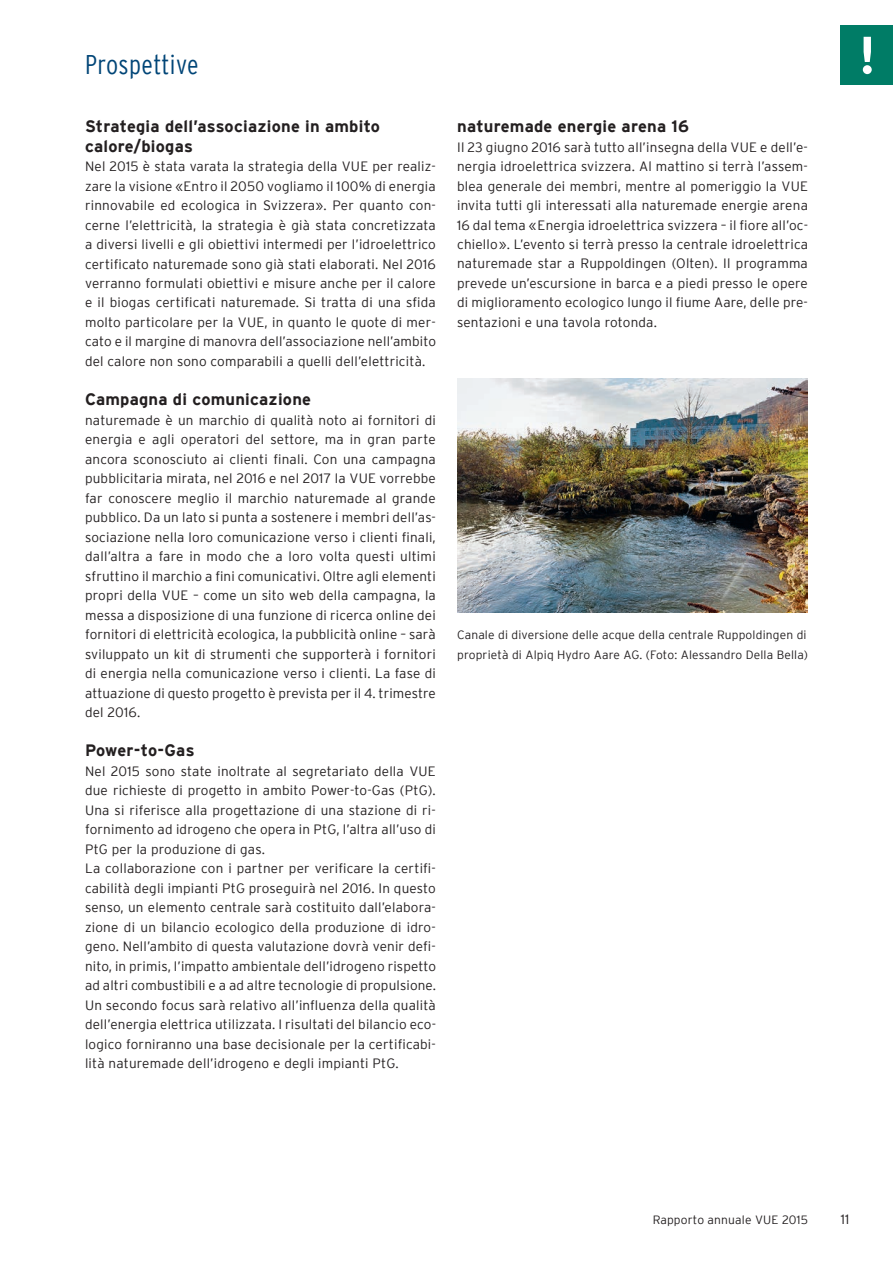
<style>
.page{position:relative;width:893px;height:1263px;background:#fff}
.page>*{position:absolute;margin:0;border:0;box-sizing:border-box;transform-origin:0 0}
.t1{font:300 condensed 27px "Interstate";letter-spacing:.015em;color:#004577}
.t2{font:700 16.5px/19.5px "Interstate";letter-spacing:.015em;color:#231f20}
.t3{font:700 16.5px "Interstate";letter-spacing:-.005em;color:#231f20}
.t4{font:300 13.5px/19.5px "Interstate";letter-spacing:.015em;color:#231f20;text-align:justify}
.t5{font:300 12px/19.5px "Interstate";letter-spacing:.015em;color:#231f20}
</style>
<div class="page">
<div style="left:841px;top:25px;width:52px;height:60px;background:#007c66"></div>
<svg style="left:863px;top:37px;width:9px;height:37px"></svg>
<img style="left:457px;top:379px;width:351px;height:234px">
<h1 class="t1" style="left:85px;top:49px;width:115px">Prospettive</h1>
<p class="t2" style="left:85px;top:116px;width:296px">Strategia dell’associazione in ambito calore/biogas</p>
<p class="t4" style="left:85px;top:156px;width:353px">Nel 2015 è stata varata la strategia della VUE per realiz&shy;zare la visione «Entro il 2050 vogliamo il 100% di energia rinnovabile ed ecologica in Svizzera». Per quanto con&shy;cerne l’elettricità, la strategia è già stata concretizzata a diversi livelli e gli obiettivi intermedi per l’idroelettrico certificato naturemade sono già stati elaborati. Nel 2016 verranno formulati obiettivi e misure anche per il calore e il biogas certificati naturemade. Si tratta di una sfida molto particolare per la VUE, in quanto le quote di mer&shy;cato e il margine di manovra dell’associazione nell’ambito del calore non sono comparabili a quelli dell’elettricità.</p>
<p class="t2" style="left:85px;top:389px;width:228px">Campagna di comunicazione</p>
<p class="t4" style="left:85px;top:410px;width:352px">naturemade è un marchio di qualità noto ai fornitori di energia e agli operatori del settore, ma in gran parte ancora sconosciuto ai clienti finali. Con una campagna pubblicitaria mirata, nel 2016 e nel 2017 la VUE vorrebbe far conoscere meglio il marchio naturemade al grande pubblico. Da un lato si punta a sostenere i membri dell’as&shy;sociazione nella loro comunicazione verso i clienti finali, dall’altra a fare in modo che a loro volta questi ultimi sfruttino il marchio a fini comunicativi. Oltre agli elementi propri della VUE – come un sito web della campagna, la messa a disposizione di una funzione di ricerca online dei fornitori di elettricità ecologica, la pubblicità online – sarà sviluppato un kit di strumenti che supporterà i fornitori di energia nella comunicazione verso i clienti. La fase di attuazione di questo progetto è prevista per il 4. trimestre del 2016.</p>
<p class="t3" style="left:85px;top:741px;width:111px">Power-to-Gas</p>
<p class="t4" style="left:85px;top:761px;width:352px;text-align:left">Nel 2015 sono state inoltrate al segretariato della VUE due richieste di progetto in ambito Power-to-Gas (PtG).<br>Una si riferisce alla progettazione di una stazione di ri&shy;fornimento ad idrogeno che opera in PtG, l’altra all’uso di PtG per la produzione di gas.<br>La collaborazione con i partner per verificare la certifi&shy;cabilità degli impianti PtG proseguirà nel 2016. In questo senso, un elemento centrale sarà costituito dall’elabora&shy;zione di un bilancio ecologico della produzione di idro&shy;geno. Nell’ambito di questa valutazione dovrà venir defi&shy;nito, in primis, l’impatto ambientale dell’idrogeno rispetto ad altri combustibili e a ad altre tecnologie di propulsione.<br>Un secondo focus sarà relativo all’influenza della qualità dell’energia elettrica utilizzata. I risultati del bilancio eco&shy;logico forniranno una base decisionale per la certificabi&shy;lità naturemade dell’idrogeno e degli impianti PtG.</p>
<p class="t2" style="left:457px;top:116px;width:233px">naturemade energie arena 16</p>
<p class="t4" style="left:457px;top:137px;width:352px">Il 23 giugno 2016 sarà tutto all’insegna della VUE e dell’e&shy;nergia idroelettrica svizzera. Al mattino si terrà l’assem&shy;blea generale dei membri, mentre al pomeriggio la VUE invita tutti gli interessati alla naturemade energie arena 16 dal tema «Energia idroelettrica svizzera – il fiore all’oc&shy;chiello». L’evento si terrà presso la centrale idroelettrica naturemade star a Ruppoldingen (Olten). Il programma prevede un’escursione in barca e a piedi presso le opere di miglioramento ecologico lungo il fiume Aare, delle pre&shy;sentazioni e una tavola rotonda.</p>
<p class="t5" style="left:457px;top:625px;width:352px">Canale di diversione delle acque della centrale Ruppoldingen di proprietà di Alpiq Hydro Aare AG. (Foto: Alessandro Della Bella)</p>
<p class="t5" style="left:653px;top:1210px;width:157px">Rapporto annuale VUE 2015</p>
<p class="t4" style="left:841px;top:1209px;width:10px">11</p>
</div>
